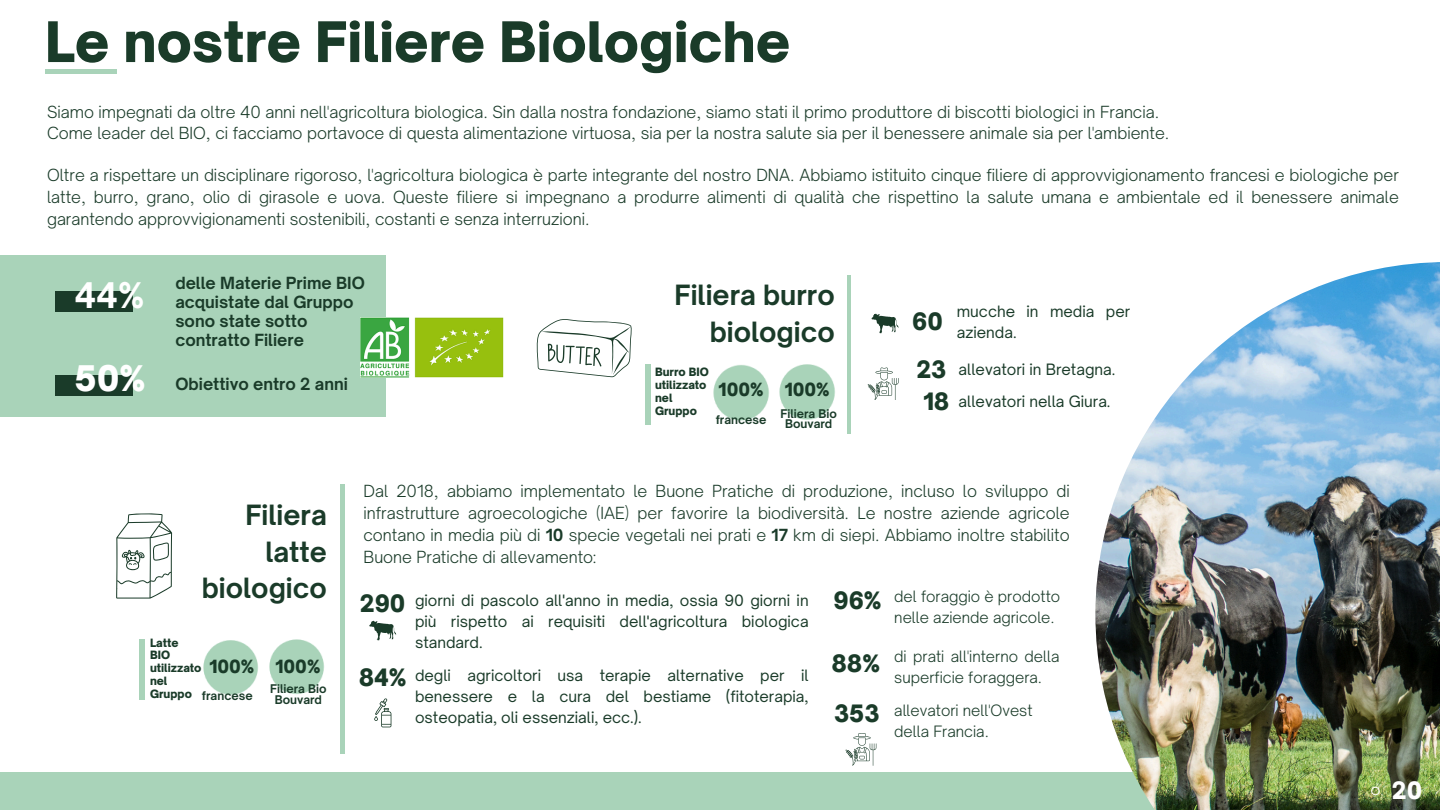
<style>
.page{position:relative;width:1440px;height:810px;background:#fff}
.page>*{position:absolute;margin:0;border:0;box-sizing:border-box;transform-origin:0 0}
.t1{font:900 53.4px "Open Sauce One";color:#1a3b29}
.t2{font:700 33.8px "Open Sauce One";color:#fff}
.t3{font:700 26.7px/36.8px "Open Sauce One";color:#1a3b29;text-align:right}
.t4{font:900 22.9px/32.7px "Open Sauce One";color:#1a3b29;text-align:center}
.t5{font:900 22.9px "Open Sauce One";color:#fff}
.t6{font:900 17.4px "Open Sauce One";color:#1a3b29}
.t7{font:300 16px/21.8px "Open Sauce One";color:#1a3b29;text-align:justify}
.t8{font:700 16px/18.8px "Open Sauce One";color:#1a3b29}
.t9{font:15px/21px "Open Sauce One";color:#1a3b29;text-align:justify}
.t10{font:300 15px/21px "Open Sauce One";color:#1a3b29}
.t11{font:700 11.5px/10.5px "Open Sauce One";color:#1a3b29;text-align:center}
.t12{font:900 11px/12.8px "Open Sauce One";color:#1a3b29}
.s1{font-weight:900;font-size:33.8px;color:#fff}
.s2{font-weight:700}
.s3{font-weight:900;font-size:22.9px}
</style>
<div class="page">
<div style="left:45px;top:69px;width:72px;height:5px;background:#a9d3b9"></div>
<div style="left:0;top:772px;width:1440px;height:38px;background:#a9d3b9"></div>
<img style="left:1095px;top:262px;width:345px;height:548px">
<svg style="left:116px;top:513px;width:56px;height:86px"></svg>
<svg style="left:369px;top:621px;width:27px;height:19px"></svg>
<svg style="left:374px;top:698px;width:17px;height:29px"></svg>
<svg style="left:846px;top:733px;width:30px;height:32px"></svg>
<img style="left:203px;top:639px;width:121px;height:56px">
<div style="left:139px;top:640px;width:6px;height:60px;background:#a9d3b9"></div>
<div style="left:340px;top:484px;width:5px;height:270px;background:#a9d3b9"></div>
<div style="left:0;top:255px;width:386px;height:162px;background:#a9d3b9"></div>
<div style="left:55px;top:291px;width:78px;height:20px;background:#1a3b29"></div>
<div style="left:55px;top:375px;width:78px;height:20px;background:#1a3b29"></div>
<svg style="left:536px;top:319px;width:96px;height:58px"></svg>
<img style="left:779px;top:364px;width:56px;height:56px">
<img style="left:713px;top:365px;width:56px;height:56px">
<div style="left:645px;top:364px;width:5px;height:61px;background:#a9d3b9"></div>
<hr style="left:848px;top:275px;width:3px;height:159px;background:#a9d3b9">
<svg style="left:872px;top:314px;width:26px;height:19px"></svg>
<svg style="left:868px;top:367px;width:31px;height:33px"></svg>
<svg style="left:1371px;top:786px;width:9px;height:10px"></svg>
<img style="left:361px;top:318px;width:142px;height:60px">
<h1 class="t1" style="left:45px;top:9px;width:747px">Le nostre Filiere Biologiche</h1>
<h5 class="t7" style="left:47px;top:101px;width:1124px">Siamo impegnati da oltre 40 anni nell'agricoltura biologica. Sin dalla nostra fondazione, siamo stati il primo produttore di biscotti biologici in Francia.<br>Come leader del BIO, ci facciamo portavoce di questa alimentazione virtuosa, sia per la nostra salute sia per il benessere animale sia per l'ambiente.</h5>
<p class="t7" style="left:47px;top:164px;width:1353px">Oltre a rispettare un disciplinare rigoroso, l'agricoltura biologica è parte integrante del nostro DNA. Abbiamo istituito cinque filiere di approvvigionamento francesi e biologiche per latte, burro, grano, olio di girasole e uova. Queste filiere si impegnano a produrre alimenti di qualità che rispettino la salute umana e ambientale ed il benessere animale garantendo approvvigionamenti sostenibili, costanti e senza interruzioni.</p>
<h2 class="t2" style="left:74px;top:274px;width:72px">44%</h2>
<p class="t8" style="left:175px;top:274px;width:191px">delle Materie Prime BIO acquistate dal Gruppo sono state sotto contratto Filiere</p>
<p class="t8" style="left:74px;top:375px;width:275px"><span class="s1">50%</span> Obiettivo entro 2 anni</p>
<h3 class="t3" style="left:675px;top:276px;width:162px">Filiera burro biologico</h3>
<p class="t12" style="left:655px;top:366px;width:55px">Burro BIO utilizzato nel<br>Gruppo</p>
<h2 class="t6" style="left:719px;top:379px;width:113px">100% 100%</h2>
<p class="t11" style="left:716px;top:415px;width:52px">francese</p>
<p class="t11" style="left:780px;top:408px;width:58px">Filiera Bio<br>Bouvard</p>
<h3 class="t4" style="left:912px;top:304px;width:32px">60</h3>
<p class="t9" style="left:957px;top:300px;width:175px">mucche in media per azienda.</p>
<h3 class="t4" style="left:916px;top:352px;width:35px">23<br>18</h3>
<p class="t9" style="left:959px;top:353px;width:158px;line-height:32.2px">allevatori in Bretagna. allevatori nella Giura.</p>
<p class="t3" style="left:202px;top:496px;width:127px">Filiera latte biologico</p>
<p class="t12" style="left:150px;top:636px;width:53px">Latte<br>BIO utilizzato nel</p>
<h5 class="t11" style="left:150px;top:690px;width:104px"><sup>Gruppo</sup> francese</h5>
<p class="t11" style="left:270px;top:684px;width:58px">Filiera Bio<br>Bouvard</p>
<p class="t6" style="left:209px;top:656px;width:113px">100% 100%</p>
<p class="t7" style="left:364px;top:480px;width:708px">Dal 2018, abbiamo implementato le Buone Pratiche di produzione, incluso lo sviluppo di infrastrutture agroecologiche (IAE) per favorire la biodiversità. Le nostre aziende agricole contano in media più di <span class="s2">10</span> specie vegetali nei prati e <span class="s2">17</span> km di siepi. Abbiamo inoltre stabilito Buone Pratiche di allevamento:</p>
<p class="t9" style="left:415px;top:590px;width:395px">giorni di pascolo all'anno in media, ossia 90 giorni in più rispetto ai requisiti dell'agricoltura biologica standard.</p>
<p class="t9" style="left:415px;top:665px;width:395px">degli agricoltori usa terapie alternative per il benessere e la cura del bestiame (fitoterapia, osteopatia, oli essenziali, ecc.).</p>
<p class="t10" style="left:894px;top:586px;width:168px">del foraggio è prodotto nelle aziende agricole.</p>
<p class="t10" style="left:894px;top:645px;width:167px">di prati all'interno della superficie foraggera.</p>
<p class="t10" style="left:894px;top:700px;width:140px;text-indent:-60px"><span class="s3">353</span> allevatori nell'Ovest della Francia.</p>
<h3 class="t4" style="left:833px;top:583px;width:50px">96%</h3>
<h3 class="t4" style="left:360px;top:587px;width:47px">290</h3>
<h3 class="t4" style="left:831px;top:647px;width:50px">88%</h3>
<h3 class="t4" style="left:359px;top:661px;width:49px">84%</h3>
<h3 class="t5" style="left:1392px;top:776px;width:32px">20</h3>
</div>
